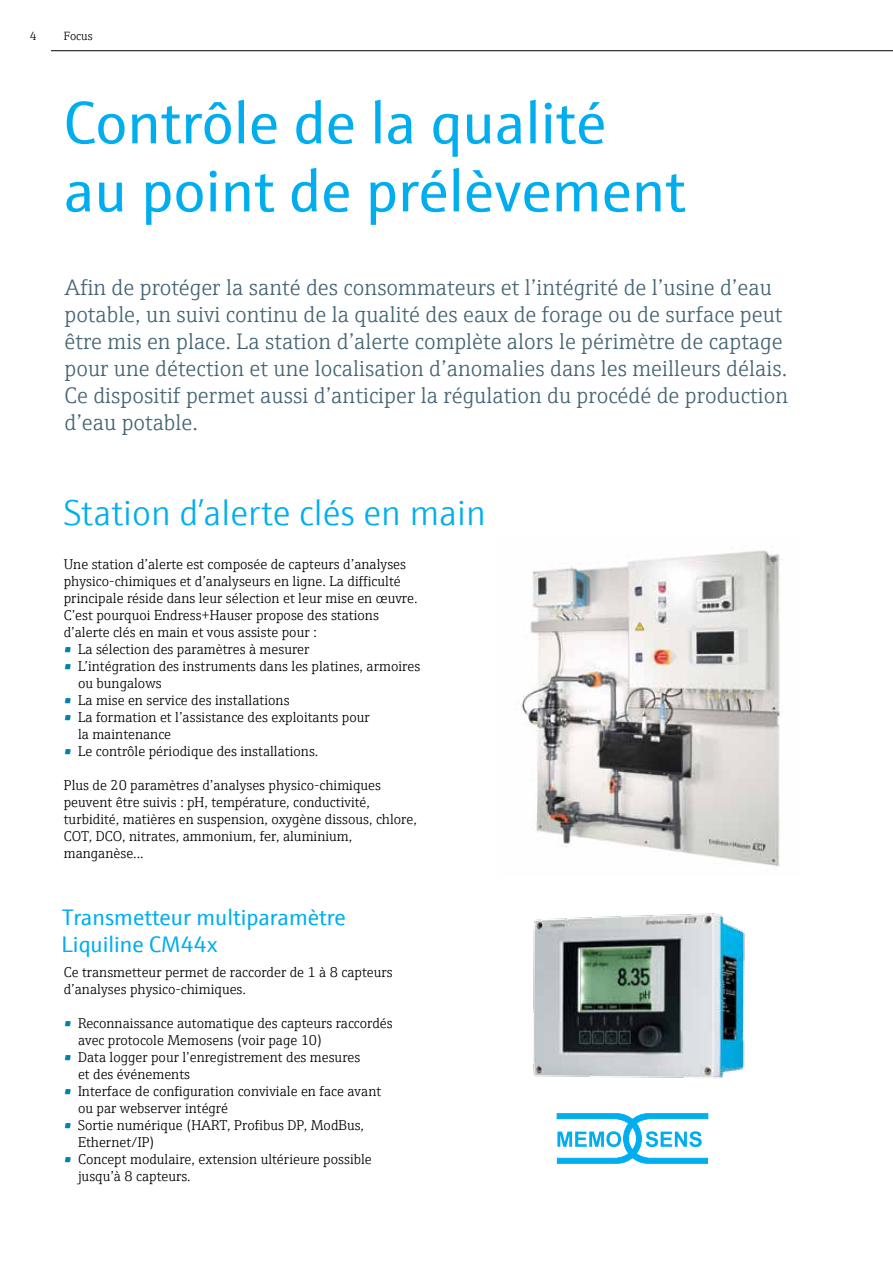
<style>
.page{position:relative;width:893px;height:1263px;background:#fff}
.page>*{position:absolute;margin:0;border:0;box-sizing:border-box;transform-origin:0 0}
.t1{font:60px/68.1px "E+H Sans";color:#00aeef}
.t2{font:300 36px "E+H Sans";color:#00aeef}
.t3{font:300 22.5px/27px "E+H Serif";color:#456473}
.t4{font:22.5px/27px "E+H Sans";color:#00aeef}
.t5{font:300 14.25px/17px "E+H Serif";color:#000}
.t6{font:300 12px "E+H Serif";color:#000}
.s1{font-weight:600;color:#0081ad}
</style>
<div class="page">
<hr style="left:51px;top:50px;width:842px;height:1px;background:#000">
<svg style="left:557px;top:1113px;width:151px;height:50px"></svg>
<img style="left:521px;top:550px;width:262px;height:317px">
<img style="left:533px;top:913px;width:212px;height:166px">
<p class="t6" style="left:30px;top:27px;width:8px">4</p>
<p class="t6" style="left:64px;top:27px;width:30px">Focus</p>
<h1 class="t1" style="left:64px;top:84px;width:623px">Contrôle de la qualité<br>au point de prélèvement</h1>
<p class="t3" style="left:64px;top:272px;width:725px">Afin de protéger la santé des consommateurs et l’intégrité de l’usine d’eau potable, un suivi continu de la qualité des eaux de forage ou de surface peut être mis en place. La station d’alerte complète alors le périmètre de captage pour une détection et une localisation d’anomalies dans les meilleurs délais.<br>Ce dispositif permet aussi d’anticiper la régulation du procédé de production d’eau potable.</p>
<h2 class="t2" style="left:64px;top:486px;width:424px">Station d’alerte clés en main</h2>
<p class="t5" style="left:64px;top:554px;width:355px">Une station d’alerte est composée de capteurs d’analyses physico-chimiques et d’analyseurs en ligne. La difficulté principale réside dans leur sélection et leur mise en œuvre.<br>C’est pourquoi Endress+Hauser propose des stations d’alerte clés en main et vous assiste pour :</p>
<p class="t5" style="left:64px;top:639px;width:247px"><span class="s1">•</span> La sélection des paramètres à mesurer</p>
<p class="t5" style="left:78px;top:656px;width:344px;text-indent:-14px"><span class="s1">•</span> L’intégration des instruments dans les platines, armoires ou bungalows</p>
<p class="t5" style="left:64px;top:690px;width:227px"><span class="s1">•</span> La mise en service des installations</p>
<p class="t5" style="left:78px;top:707px;width:293px;text-indent:-14px"><span class="s1">•</span> La formation et l’assistance des exploitants pour la maintenance</p>
<p class="t5" style="left:64px;top:741px;width:256px"><span class="s1">•</span> Le contrôle périodique des installations.</p>
<p class="t5" style="left:64px;top:775px;width:355px">Plus de 20 paramètres d’analyses physico-chimiques peuvent être suivis : pH, température, conductivité, turbidité, matières en suspension, oxygène dissous, chlore, COT, DCO, nitrates, ammonium, fer, aluminium, manganèse...</p>
<h3 class="t4" style="left:62px;top:902px;width:286px">Transmetteur multiparamètre<br>Liquiline CM44x</h3>
<p class="t5" style="left:64px;top:962px;width:330px">Ce transmetteur permet de raccorder de 1 à 8 capteurs d’analyses physico-chimiques.</p>
<p class="t5" style="left:78px;top:1013px;width:316px;text-indent:-14px"><span class="s1">•</span> Reconnaissance automatique des capteurs raccordés avec protocole Memosens (voir page 10)</p>
<p class="t5" style="left:78px;top:1047px;width:284px;text-indent:-14px"><span class="s1">•</span> Data logger pour l’enregistrement des mesures et des événements</p>
<p class="t5" style="left:78px;top:1081px;width:305px;text-indent:-14px"><span class="s1">•</span> Interface de configuration conviviale en face avant ou par webserver intégré</p>
<p class="t5" style="left:78px;top:1116px;width:288px;text-indent:-14px"><span class="s1">•</span> Sortie numérique (HART, Profibus DP, ModBus,<br>Ethernet/IP)</p>
<p class="t5" style="left:78px;top:1150px;width:295px;text-indent:-14px"><span class="s1">•</span> Concept modulaire, extension ultérieure possible jusqu’à 8 capteurs.</p>
</div>
